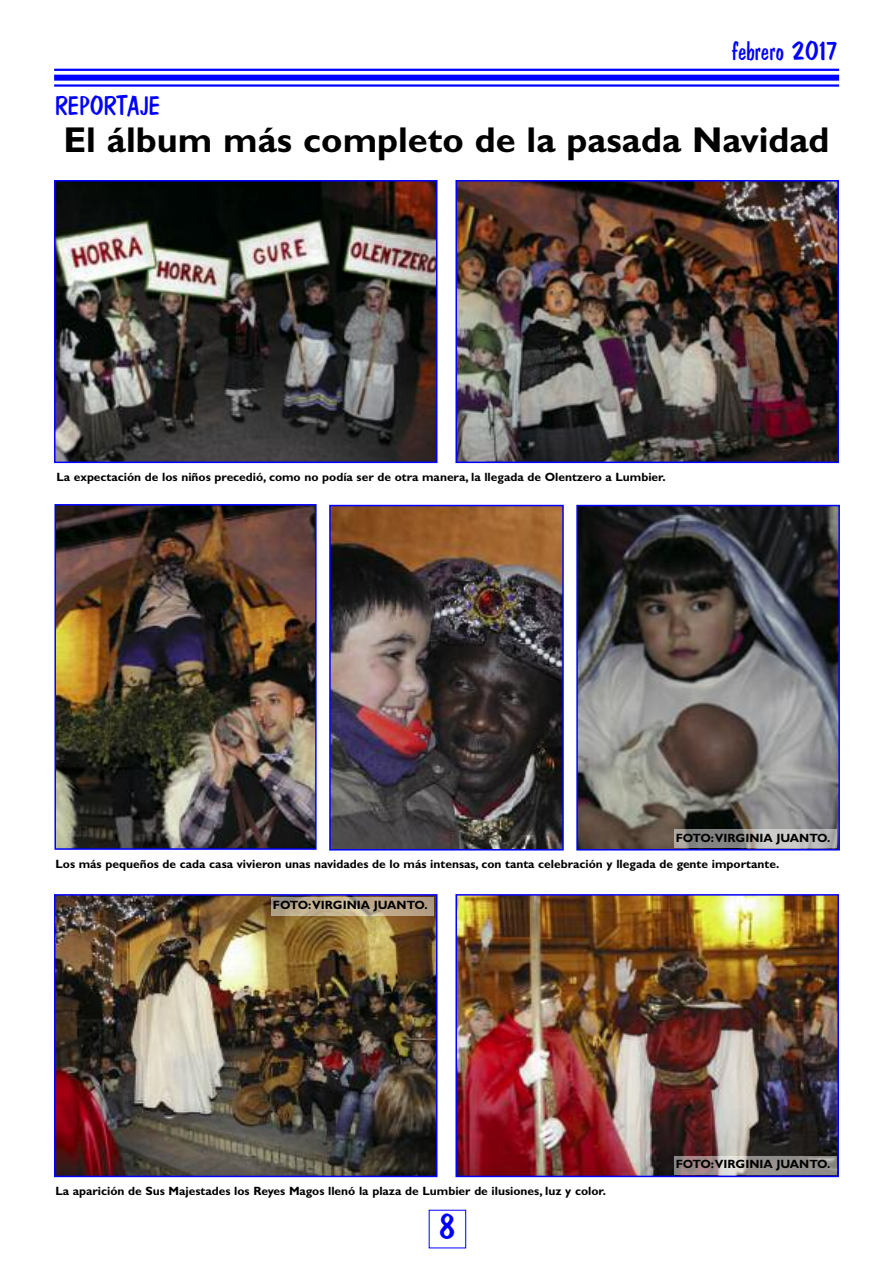
<style>
.page{position:relative;width:893px;height:1263px;background:#fff}
.page>*{position:absolute;margin:0;border:0;box-sizing:border-box;transform-origin:0 0}
.t1{font:700 36px "Gill Sans";color:#000}
.t2{font:36px "Banga S Si";color:#00f}
.t3{font:27px "Banga S Si";color:#00f}
.t4{font:700 12px "Gill Sans";color:#000}
</style>
<div class="page">
<hr style="left:54px;top:69px;width:785px;height:2px;background:#00f">
<div style="left:54px;top:75px;width:785px;height:6px;background:#00f"></div>
<hr style="left:54px;top:84px;width:785px;height:3px;background:#00f">
<img style="left:57px;top:183px;width:377px;height:277px">
<div style="left:54px;top:180px;width:383px;height:283px;border:2px solid #00f"></div>
<img style="left:458px;top:183px;width:378px;height:277px">
<div style="left:455px;top:180px;width:384px;height:283px;border:2px solid #00f"></div>
<img style="left:57px;top:897px;width:377px;height:277px">
<div style="left:54px;top:894px;width:383px;height:283px;border:2px solid #00f"></div>
<img style="left:458px;top:897px;width:378px;height:277px">
<div style="left:455px;top:894px;width:384px;height:283px;border:2px solid #00f"></div>
<img style="left:57px;top:507px;width:257px;height:340px">
<div style="left:54px;top:504px;width:263px;height:346px;border:2px solid #00f"></div>
<img style="left:332px;top:508px;width:229px;height:339px">
<div style="left:329px;top:505px;width:235px;height:345px;border:2px solid #00f"></div>
<img style="left:579px;top:508px;width:258px;height:339px">
<div style="left:576px;top:505px;width:264px;height:345px;border:2px solid #00f"></div>
<div style="left:674px;top:830px;width:162px;height:18px;background:#fff;opacity:.48"></div>
<div style="left:271px;top:897px;width:163px;height:18px;background:#fff;opacity:.48"></div>
<div style="left:674px;top:1156px;width:162px;height:18px;background:#fff;opacity:.48"></div>
<h2 class="t3" style="left:731px;top:34px;width:108px">febrero 2017</h2>
<h2 class="t3" style="left:56px;top:90px;width:106px">REPORTAJE</h2>
<h1 class="t1" style="left:63px;top:119px;width:768px">El álbum más completo de la pasada Navidad</h1>
<p class="t4" style="left:56px;top:470px;width:611px">La expectación de los niños precedió, como no podía ser de otra manera, la llegada de Olentzero a Lumbier.</p>
<p class="t4" style="left:676px;top:830px;width:156px">FOTO:VIRGINIA JUANTO.</p>
<p class="t4" style="left:55px;top:857px;width:725px">Los más pequeños de cada casa vivieron unas navidades de lo más intensas, con tanta celebración y llegada de gente importante.</p>
<p class="t4" style="left:273px;top:898px;width:156px">FOTO:VIRGINIA JUANTO.</p>
<p class="t4" style="left:55px;top:1184px;width:552px">La aparición de Sus Majestades los Reyes Magos llenó la plaza de Lumbier de ilusiones, luz y color.</p>
<h1 class="t2" style="left:439px;top:1205px;width:18px">8</h1>
<p class="t4" style="left:676px;top:1157px;width:156px">FOTO:VIRGINIA JUANTO.</p>
</div>
